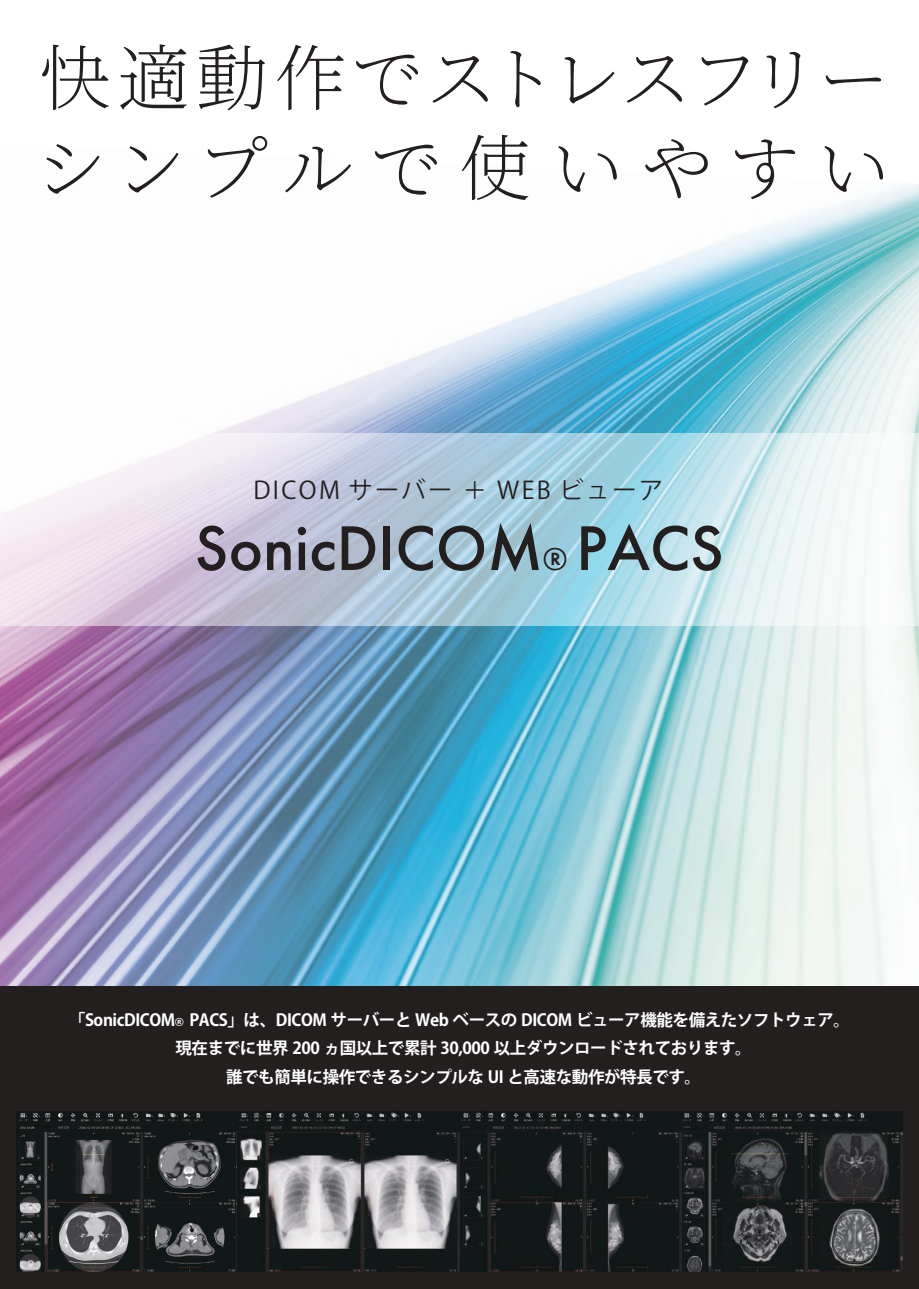
<style>
.page{position:relative;width:919px;height:1289px;background:#fff}
.page>*{position:absolute;margin:0;border:0;box-sizing:border-box;transform-origin:0 0}
.t1{font:200 72px/90px "Source Han Serif";letter-spacing:.09em;color:#241f1f}
.t2{font:500 65.55px "Futura PT";color:#241f1f}
.t3{font:24.15px "Koz Go Pr 6 N";letter-spacing:.1em;color:#241f1f}
.t4{font:700 16.5px/28.5px "Koz Go Pr 6 N";letter-spacing:-.025em;color:#fff;text-align:center}
.s1{font-size:32.7px}
</style>
<div class="page">
<img style="left:0;top:184px;width:918px;height:802px">
<div style="left:0;top:986px;width:918px;height:302px;background:#241f1f"></div>
<img style="left:16px;top:1111px;width:885px;height:160px">
<svg style="left:0;top:433px;width:918px;height:192px"></svg>
<h1 class="t1" style="left:35px;top:35px;width:855px">快適動作でストレスフリーシンプルで使いやすい</h1>
<h3 class="t3" style="left:253px;top:476px;width:411px">DICOM サーバー ＋ WEB ビューア</h3>
<h2 class="t2" style="left:195px;top:508px;width:530px">SonicDICOM<span class="s1">®</span> PACS</h2>
<p class="t4" style="left:69px;top:1005px;width:782px">「SonicDICOM®PACS」は、DICOM サーバーと Web ベースの DICOM ビューア機能を備えたソフトウェア。現在までに世界 200 ヵ国以上で累計 30,000 以上ダウンロードされております。<br>誰でも簡単に操作できるシンプルな UI と高速な動作が特長です。</p>
</div>
